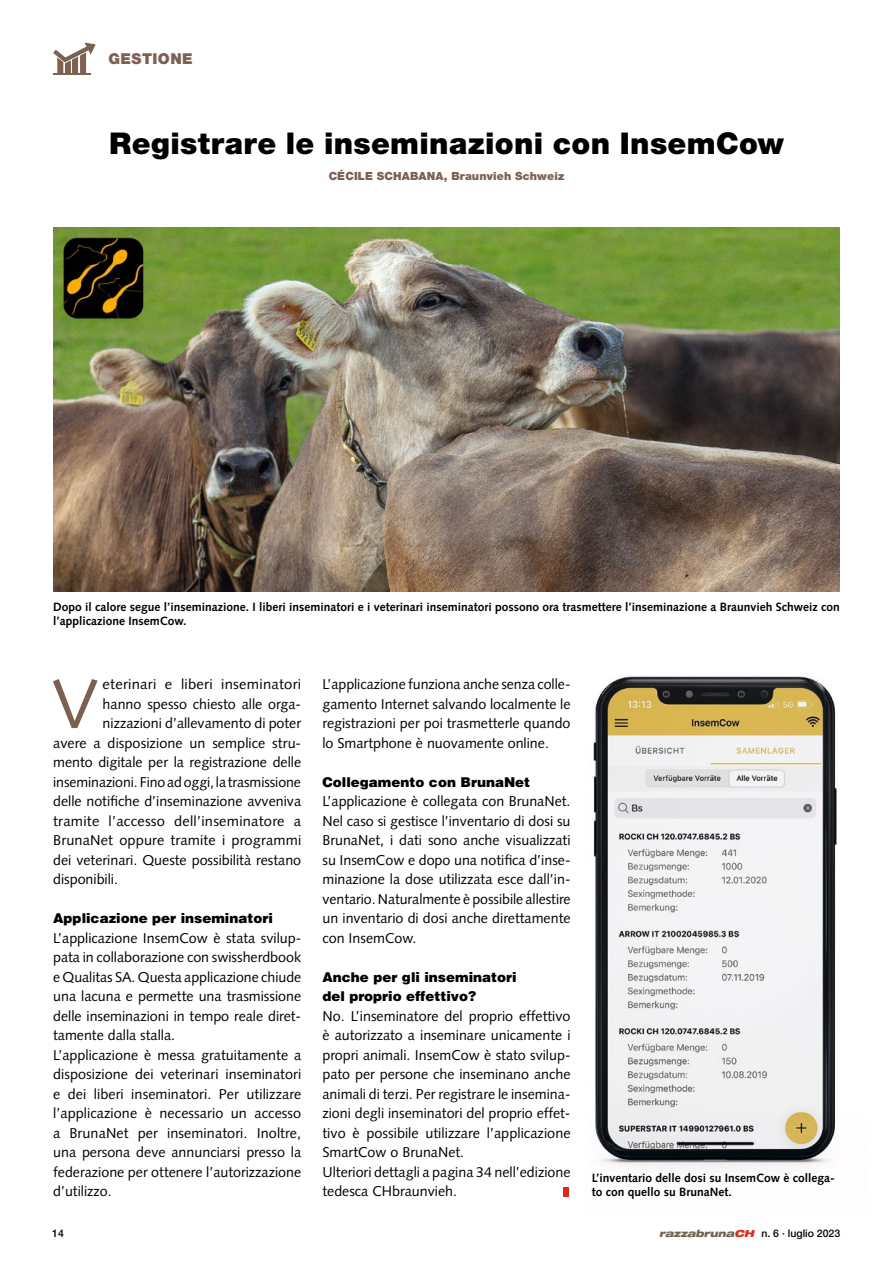
<style>
.page{position:relative;width:893px;height:1263px;background:#fff}
.page>*{position:absolute;margin:0;border:0;box-sizing:border-box;transform-origin:0 0}
.t1{font:69.45px "Syntax LT Std";color:#7c6152}
.t2{font:900 30px "Helvetica Neue LT Std";letter-spacing:.01em;color:#000}
.t3{font:900 15px "Helvetica Neue LT Std";letter-spacing:.03em;color:#7c6152}
.t4{font:14.25px/19.5px "Syntax LT Std";color:#000}
.t5{font:14.25px "Syntax LT Std";color:#000;scale:1.04 1}
.t6{font:900 13.5px/19.5px "Helvetica LT Std";color:#000}
.t7{font:700 12px/14.2px "Syntax LT Std";color:#000}
.t8{font:900 11.25px "Helvetica Neue LT Std";letter-spacing:.01em;color:#7c6152}
.t9{font:500 10.5px "Helvetica Neue LT Std";color:#000}
.s1{font-weight:900;font-style:italic;font-stretch:expanded;font-size:9.75px;color:#726353}
.s2{font-weight:900;font-style:italic;font-stretch:expanded;font-size:9.75px;color:#dd2a1b}
</style>
<div class="page">
<svg style="left:53px;top:43px;width:43px;height:31px"></svg>
<hr style="left:53px;top:74px;width:38px;height:1px;background:#7c6152">
<div style="left:564px;top:1187px;width:5px;height:9px;background:#dd2a1b"></div>
<img style="left:593px;top:676px;width:244px;height:493px">
<img style="left:53px;top:227px;width:787px;height:364px">
<img style="left:59px;top:235px;width:88px;height:87px">
<p class="t3" style="left:108px;top:50px;width:86px">GESTIONE</p>
<h2 class="t2" style="left:109px;top:125px;width:676px">Registrare le inseminazioni con InsemCow</h2>
<p class="t8" style="left:329px;top:169px;width:237px">CÉCILE SCHABANA, Braunvieh Schweiz</p>
<p class="t7" style="left:53px;top:600px;width:788px">Dopo il calore segue l’inseminazione. I liberi inseminatori e i veterinari inseminatori possono ora trasmettere l’inseminazione a Braunvieh Schweiz con l’applicazione InsemCow.</p>
<h1 class="t1" style="left:52px;top:663px;width:48px">V</h1>
<p class="t5" style="left:103px;top:676px;width:192px">eterinari e liberi inseminatori</p>
<p class="t4" style="left:103px;top:694px;width:200px">hanno spesso chiesto alle orga-</p>
<p class="t4" style="left:103px;top:713px;width:200px">nizzazioni d’allevamento di poter</p>
<p class="t4" style="left:53px;top:733px;width:250px">avere a disposizione un semplice stru-</p>
<p class="t4" style="left:53px;top:752px;width:250px">mento digitale per la registrazione delle</p>
<p class="t4" style="left:53px;top:772px;width:249px">inseminazioni. Fino ad oggi, la trasmissione</p>
<p class="t4" style="left:53px;top:791px;width:250px">delle notifiche d’inseminazione avveniva</p>
<p class="t4" style="left:53px;top:811px;width:249px">tramite l’accesso dell’inseminatore a</p>
<p class="t4" style="left:53px;top:830px;width:250px">BrunaNet oppure tramite i programmi</p>
<p class="t4" style="left:53px;top:850px;width:250px">dei veterinari. Queste possibilità restano</p>
<p class="t4" style="left:53px;top:869px;width:66px">disponibili.</p>
<p class="t6" style="left:53px;top:908px;width:221px">Applicazione per inseminatori</p>
<p class="t4" style="left:53px;top:928px;width:250px">L’applicazione InsemCow è stata svilup&shy;pata in collaborazione con swissherdbook e Qualitas SA. Questa applicazione chiude una lacuna e permette una trasmissione delle inseminazioni in tempo reale diret&shy;tamente dalla stalla.<br>L’applicazione è messa gratuitamente a disposizione dei veterinari inseminatori e dei liberi inseminatori. Per utilizzare l’applicazione è necessario un accesso a BrunaNet per inseminatori. Inoltre, una persona deve annunciarsi presso la federazione per ottenere l’autorizzazione d’utilizzo.</p>
<p class="t4" style="left:322px;top:674px;width:250px;text-align:justify">L’applicazione funziona anche senza colle&shy;gamento Internet salvando localmente le registrazioni per poi trasmetterle quando lo Smartphone è nuovamente online.</p>
<p class="t6" style="left:322px;top:772px;width:209px">Collegamento con BrunaNet</p>
<p class="t4" style="left:322px;top:791px;width:250px;text-align:justify">L’applicazione è collegata con BrunaNet.<br>Nel caso si gestisce l’inventario di dosi su BrunaNet, i dati sono anche visualizzati su InsemCow e dopo una notifica d’inse&shy;minazione la dose utilizzata esce dall’in&shy;ventario. Naturalmente è possibile allestire un inventario di dosi anche direttamente con InsemCow.</p>
<p class="t6" style="left:322px;top:967px;width:196px">Anche per gli inseminatori del proprio effettivo?</p>
<p class="t4" style="left:322px;top:1006px;width:250px">No. L’inseminatore del proprio effettivo è autorizzato a inseminare unicamente i propri animali. InsemCow è stato svilup&shy;pato per persone che inseminano anche animali di terzi. Per registrare le insemina&shy;zioni degli inseminatori del proprio effet&shy;tivo è possibile utilizzare l’applicazione SmartCow o BrunaNet.<br>Ulteriori dettagli a pagina 34 nell’edizione tedesca CHbraunvieh.</p>
<p class="t7" style="left:592px;top:1171px;width:245px">L’inventario delle dosi su InsemCow è collega&shy;to con quello su BrunaNet.</p>
<p class="t9" style="left:52px;top:1227px;width:13px">14</p>
<p class="t9" style="left:659px;top:1227px;width:183px"><span class="s1">razzabruna</span><span class="s2">CH</span> n. 6 ∙ luglio 2023</p>
</div>
